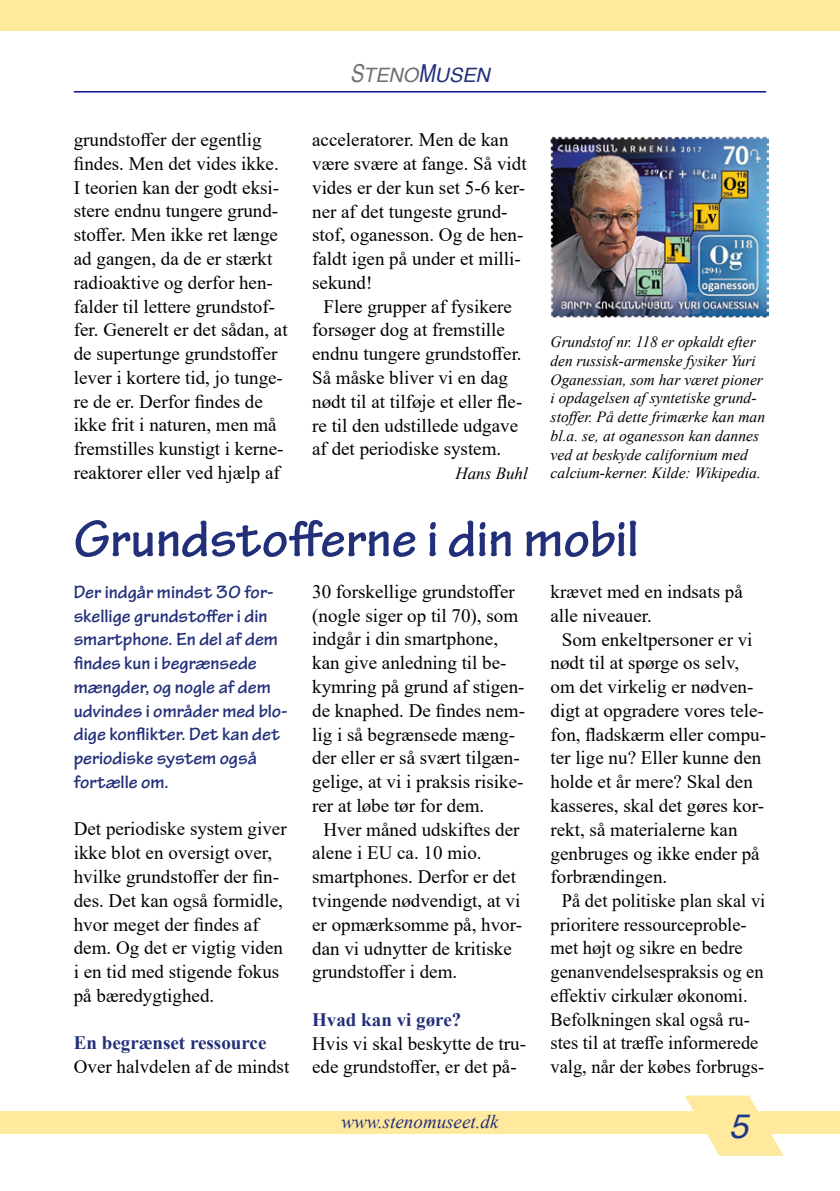
<style>
.page{position:relative;width:840px;height:1191px;background:#fff}
.page>*{position:absolute;margin:0;border:0;box-sizing:border-box;transform-origin:0 0}
.t1{font:700 54px "Tekton Pro";color:#222f79}
.t2{font:italic 34px "Helvetica";color:#1c3886}
.t3{font:italic 19.8px "Helvetica";color:#72706f}
.t4{font:19px/23.8px "Times New Roman";color:#000}
.t5{font:700 19px/23.8px "Tekton Pro";color:#222f79}
.t6{font:700 19px "Times New Roman";color:#222f79}
.t7{font:italic 19px "Times New Roman";color:#222f79}
.t8{font:italic 17px "Times New Roman";color:#000}
.t9{font:italic 15.6px/18.6px "Times New Roman";color:#000}
.s1{font-size:24.8px}
.s2{font-size:24.8px;color:#222f79}
.s3{color:#222f79}
</style>
<div class="page">
<img style="left:550px;top:137px;width:217px;height:181px">
<hr style="left:74px;top:91px;width:691px;height:1px;background:#00008b">
<div style="left:0;top:1111px;width:839px;height:23px;background:#ffe99c"></div>
<div style="left:0;top:0;width:839px;height:30px;background:#ffe99c"></div>
<svg style="left:685px;top:1095px;width:98px;height:60px"></svg>
<p class="t3" style="left:350px;top:64px;width:141px"><span class="s1">S</span>TENO<span class="s2">M</span><span class="s3">USEN</span></p>
<p class="t4" style="left:74px;top:127px;width:215px">grundstoffer der egentlig findes. Men det vides ikke.<br>I teorien kan der godt eksi&shy;stere endnu tungere grund&shy;stoffer. Men ikke ret længe ad gangen, da de er stærkt radioaktive og derfor hen&shy;falder til lettere grundstof&shy;fer. Generelt er det sådan, at de supertunge grundstoffer lever i kortere tid, jo tunge&shy;re de er. Derfor findes de ikke frit i naturen, men må fremstilles kunstigt i kerne&shy;reaktorer eller ved hjælp af</p>
<p class="t4" style="left:312px;top:127px;width:198px">acceleratorer. Men de kan</p>
<p class="t4" style="left:312px;top:151px;width:216px">være svære at fange. Så vidt</p>
<p class="t4" style="left:312px;top:175px;width:214px">vides er der kun set 5-6 ker-</p>
<p class="t4" style="left:312px;top:199px;width:197px">ner af det tungeste grund-</p>
<p class="t4" style="left:312px;top:222px;width:213px">stof, oganesson. Og de hen-</p>
<p class="t4" style="left:312px;top:246px;width:210px">faldt igen på under et milli-</p>
<p class="t4" style="left:312px;top:270px;width:62px">sekund!</p>
<p class="t4" style="left:323px;top:294px;width:190px">Flere grupper af fysikere</p>
<p class="t4" style="left:312px;top:317px;width:194px">forsøger dog at fremstille</p>
<p class="t4" style="left:312px;top:341px;width:211px">endnu tungere grundstoffer.</p>
<p class="t4" style="left:312px;top:365px;width:197px">Så måske bliver vi en dag</p>
<p class="t4" style="left:312px;top:389px;width:211px">nødt til at tilføje et eller fle-</p>
<p class="t4" style="left:312px;top:413px;width:207px">re til den udstillede udgave</p>
<p class="t4" style="left:312px;top:436px;width:190px">af det periodiske system.</p>
<p class="t8" style="left:455px;top:461px;width:74px">Hans Buhl</p>
<p class="t9" style="left:550px;top:332px;width:216px">Grundstof nr. 118 er opkaldt efter den russisk-armenske fysiker Yuri Oganessian, som har været pioner i opdagelsen af syntetiske grund&shy;stoffer. På dette frimærke kan man bl.a. se, at oganesson kan dannes ved at beskyde californium med calcium-kerner. Kilde: Wikipedia.</p>
<h1 class="t1" style="left:74px;top:507px;width:566px">Grundstofferne i din mobil</h1>
<p class="t5" style="left:74px;top:580px;width:215px">Der indgår mindst 30 for&shy;skellige grundstoffer i din smartphone. En del af dem findes kun i begrænsede mængder, og nogle af dem udvindes i områder med blo&shy;dige konflikter. Det kan det periodiske system også fortælle om.</p>
<p class="t4" style="left:74px;top:816px;width:214px">Det periodiske system giver ikke blot en oversigt over, hvilke grundstoffer der fin&shy;des. Det kan også formidle, hvor meget der findes af dem. Og det er vigtig viden i en tid med stigende fokus på bæredygtighed.</p>
<p class="t6" style="left:74px;top:1029px;width:194px">En begrænset ressource</p>
<p class="t4" style="left:74px;top:1054px;width:217px">Over halvdelen af de mindst</p>
<p class="t4" style="left:312px;top:579px;width:204px">30 forskellige grundstoffer</p>
<p class="t4" style="left:312px;top:603px;width:207px">(nogle siger op til 70), som</p>
<p class="t4" style="left:312px;top:626px;width:187px">indgår i din smartphone,</p>
<p class="t4" style="left:312px;top:650px;width:196px">kan give anledning til be-</p>
<p class="t4" style="left:312px;top:674px;width:214px">kymring på grund af stigen-</p>
<p class="t4" style="left:312px;top:698px;width:214px">de knaphed. De findes nem-</p>
<p class="t4" style="left:312px;top:721px;width:204px">lig i så begrænsede mæng-</p>
<p class="t4" style="left:312px;top:745px;width:209px">der eller er så svært tilgæn-</p>
<p class="t4" style="left:312px;top:769px;width:213px">gelige, at vi i praksis risike-</p>
<p class="t4" style="left:312px;top:793px;width:174px">rer at løbe tør for dem.</p>
<p class="t4" style="left:323px;top:816px;width:197px">Hver måned udskiftes der</p>
<p class="t4" style="left:312px;top:840px;width:171px">alene i EU ca. 10 mio.</p>
<p class="t4" style="left:312px;top:864px;width:205px">smartphones. Derfor er det</p>
<p class="t4" style="left:312px;top:888px;width:209px">tvingende nødvendigt, at vi</p>
<p class="t4" style="left:312px;top:912px;width:211px">er opmærksomme på, hvor-</p>
<p class="t4" style="left:312px;top:935px;width:201px">dan vi udnytter de kritiske</p>
<p class="t4" style="left:312px;top:959px;width:146px">grundstoffer i dem.</p>
<p class="t6" style="left:312px;top:1005px;width:151px">Hvad kan vi gøre?</p>
<p class="t4" style="left:312px;top:1030px;width:215px">Hvis vi skal beskytte de tru&shy;ede grundstoffer, er det på-</p>
<p class="t4" style="left:550px;top:579px;width:194px">krævet med en indsats på</p>
<p class="t4" style="left:550px;top:603px;width:103px">alle niveauer.</p>
<p class="t4" style="left:561px;top:626px;width:192px">Som enkeltpersoner er vi</p>
<p class="t4" style="left:550px;top:650px;width:190px">nødt til at spørge os selv,</p>
<p class="t4" style="left:550px;top:674px;width:204px">om det virkelig er nødven-</p>
<p class="t4" style="left:550px;top:698px;width:215px">digt at opgradere vores tele-</p>
<p class="t4" style="left:550px;top:722px;width:217px">fon, fladskærm eller compu-</p>
<p class="t4" style="left:550px;top:745px;width:212px">ter lige nu? Eller kunne den</p>
<p class="t4" style="left:550px;top:769px;width:204px">holde et år mere? Skal den</p>
<p class="t4" style="left:550px;top:793px;width:215px">kasseres, skal det gøres kor-</p>
<p class="t4" style="left:550px;top:817px;width:188px">rekt, så materialerne kan</p>
<p class="t4" style="left:550px;top:840px;width:210px">genbruges og ikke ender på</p>
<p class="t4" style="left:550px;top:864px;width:118px">forbrændingen.</p>
<p class="t4" style="left:561px;top:888px;width:205px">På det politiske plan skal vi</p>
<p class="t4" style="left:550px;top:911px;width:198px">prioritere ressourceproble-</p>
<p class="t4" style="left:550px;top:935px;width:193px">met højt og sikre en bedre</p>
<p class="t4" style="left:550px;top:959px;width:214px">genanvendelsespraksis og en</p>
<p class="t4" style="left:550px;top:983px;width:198px">effektiv cirkulær økonomi.</p>
<p class="t4" style="left:550px;top:1006px;width:201px">Befolkningen skal også ru-</p>
<p class="t4" style="left:550px;top:1030px;width:209px">stes til at træffe informerede</p>
<p class="t4" style="left:550px;top:1054px;width:215px">valg, når der købes forbrugs-</p>
<p class="t7" style="left:341px;top:1108px;width:158px">www.stenomuseet.dk</p>
<h2 class="t2" style="left:728px;top:1106px;width:20px">5</h2>
</div>
